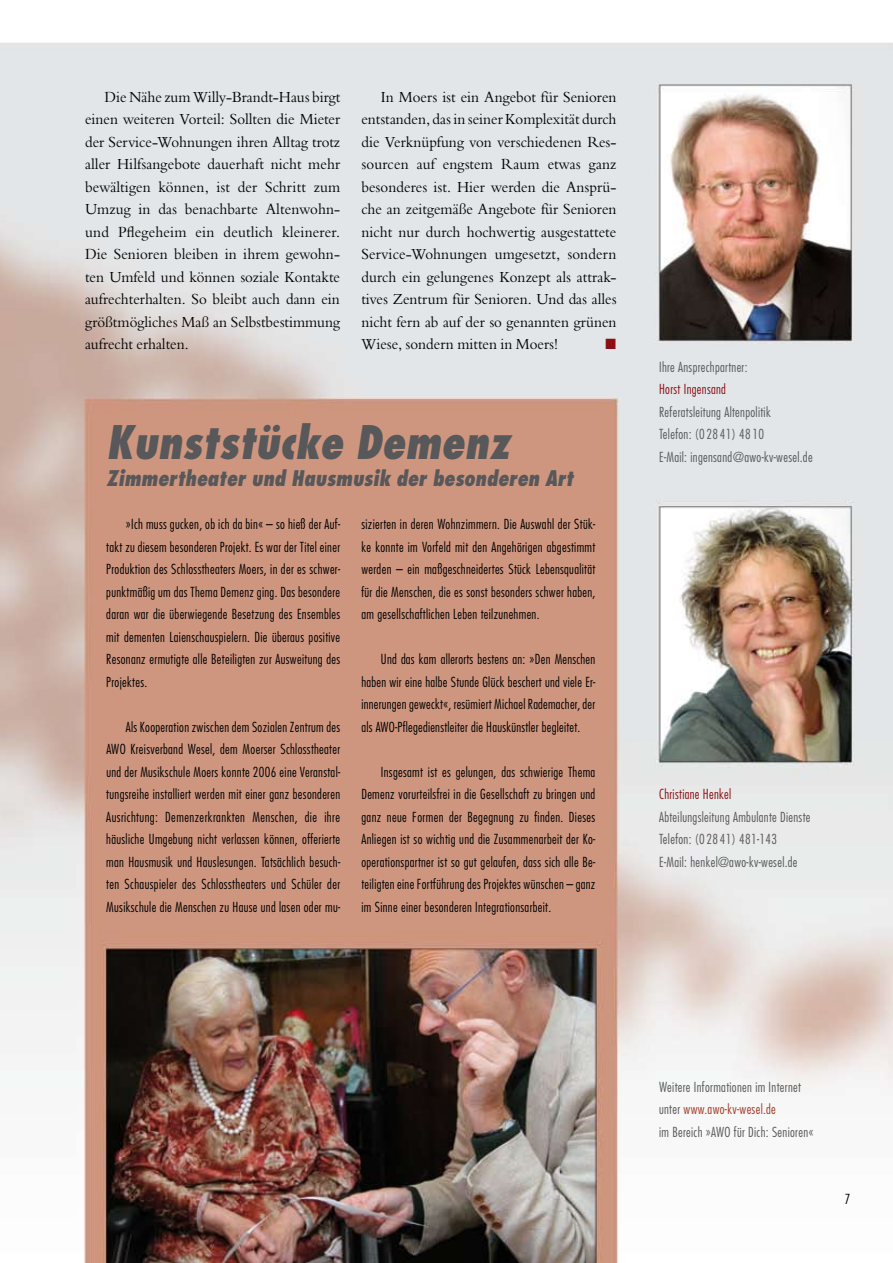
<style>
.page{position:relative;width:893px;height:1263px;background:#fff}
.page>*{position:absolute;margin:0;border:0;box-sizing:border-box;transform-origin:0 0}
.t1{font:italic 800 condensed 45px "Futura";color:#58585a;scale:.95 1}
.t2{font:italic 800 condensed 21px "Futura";color:#58585a;scale:.95 1}
.t3{font:15px/22.5px "Bergamo";color:#000;text-align:justify;scale:.95 1}
.t4{font:300 condensed 13.5px/22.5px "Futura";letter-spacing:.025em;color:#000;text-align:justify}
.t5{font:300 condensed 13.5px/22.5px "Futura";letter-spacing:.025em;color:#58585a}
.t6{font:300 condensed 13.5px "Futura";letter-spacing:.025em;color:#8b0e13}
.s1{color:#a13a27}
</style>
<div class="page">
<img style="left:0;top:42px;width:893px;height:1221px">
<svg style="left:606px;top:339px;width:9px;height:10px"></svg>
<p class="t3" style="left:85px;top:86px;width:270px;text-indent:19px">Die Nähe zum Willy-Brandt-Haus birgt einen weiteren Vorteil: Sollten die Mieter der Service-Wohnungen ihren Alltag trotz aller Hilfsangebote dauerhaft nicht mehr bewältigen können, ist der Schritt zum Umzug in das benachbarte Altenwohn&shy;und Pflegeheim ein deutlich kleinerer.<br>Die Senioren bleiben in ihrem gewohn&shy;ten Umfeld und können soziale Kontakte aufrechterhalten. So bleibt auch dann ein größtmögliches Maß an Selbstbestimmung aufrecht erhalten.</p>
<p class="t3" style="left:361px;top:86px;width:270px;text-indent:19px">In Moers ist ein Angebot für Senioren entstanden, das in seiner Komplexität durch die Verknüpfung von verschiedenen Res&shy;sourcen auf engstem Raum etwas ganz besonderes ist. Hier werden die Ansprü&shy;che an zeitgemäße Angebote für Senioren nicht nur durch hochwertig ausgestattete Service-Wohnungen umgesetzt, sondern durch ein gelungenes Konzept als attrak&shy;tives Zentrum für Senioren. Und das alles nicht fern ab auf der so genannten grünen Wiese, sondern mitten in Moers!</p>
<h1 class="t1" style="left:106px;top:413px;width:426px">Kunststücke Demenz</h1>
<h2 class="t2" style="left:106px;top:465px;width:493px">Zimmertheater und Hausmusik der besonderen Art</h2>
<p class="t4" style="left:106px;top:513px;width:235px;text-indent:20px">»Ich muss gucken, ob ich da bin« – so hieß der Auf&shy;takt zu diesem besonderen Projekt. Es war der Titel einer Produktion des Schlosstheaters Moers, in der es schwer&shy;punktmäßig um das Thema Demenz ging. Das besondere daran war die überwiegende Besetzung des Ensembles mit dementen Laienschauspielern. Die überaus positive Resonanz ermutigte alle Beteiligten zur Ausweitung des Projektes.</p>
<p class="t4" style="left:126px;top:715px;width:216px">Als Kooperation zwischen dem Sozialen Zentrum des</p>
<p class="t4" style="left:106px;top:738px;width:8px">AWO</p>
<p class="t4" style="left:106px;top:738px;width:235px;text-indent:24px">Kreisverband Wesel, dem Moerser Schlosstheater und der Musikschule Moers konnte 2006 eine Veranstal&shy;tungsreihe installiert werden mit einer ganz besonderen Ausrichtung: Demenzerkrankten Menschen, die ihre häusliche Umgebung nicht verlassen können, offerierte man Hausmusik und Hauslesungen. Tatsächlich besuch&shy;ten Schauspieler des Schlosstheaters und Schüler der Musikschule die Menschen zu Hause und lasen oder mu-</p>
<p class="t4" style="left:361px;top:513px;width:236px">sizierten in deren Wohnzimmern. Die Auswahl der Stüc&shy;ke konnte im Vorfeld mit den Angehörigen abgestimmt werden – ein maßgeschneidertes Stück Lebensqualität für die Menschen, die es sonst besonders schwer haben, am gesellschaftlichen Leben teilzunehmen.</p>
<p class="t4" style="left:361px;top:648px;width:235px;text-indent:19px">Und das kam allerorts bestens an: »Den Menschen haben wir eine halbe Stunde Glück beschert und viele Er&shy;innerungen geweckt«, resümiert Michael Rademacher, der als AWO-Pflegedienstleiter die Hauskünstler begleitet.</p>
<p class="t4" style="left:361px;top:760px;width:235px;text-indent:20px">Insgesamt ist es gelungen, das schwierige Thema Demenz vorurteilsfrei in die Gesellschaft zu bringen und ganz neue Formen der Begegnung zu finden. Dieses Anliegen ist so wichtig und die Zusammenarbeit der Ko&shy;operationspartner ist so gut gelaufen, dass sich alle Be&shy;teiligten eine Fortführung des Projektes wünschen – ganz im Sinne einer besonderen Integrationsarbeit.</p>
<p class="t5" style="left:659px;top:355px;width:90px">Ihre Ansprechpartner:</p>
<p class="t6" style="left:659px;top:381px;width:68px">Horst Ingensand</p>
<p class="t5" style="left:659px;top:400px;width:155px">Referatsleitung Altenpolitik<br>Telefon: (02841) 4810<br>E-Mail: ingensand@awo-kv-wesel.de</p>
<p class="t6" style="left:659px;top:786px;width:74px">Christiane Henkel</p>
<p class="t5" style="left:659px;top:805px;width:153px">Abteilungsleitung Ambulante Dienste<br>Telefon: (02841) 481-143<br>E-Mail: henkel@awo-kv-wesel.de</p>
<p class="t5" style="left:659px;top:1075px;width:156px">Weitere Informationen im Internet unter <span class="s1">www.awo-kv-wesel.de<br></span>im Bereich »AWO für Dich: Senioren«</p>
</div>
